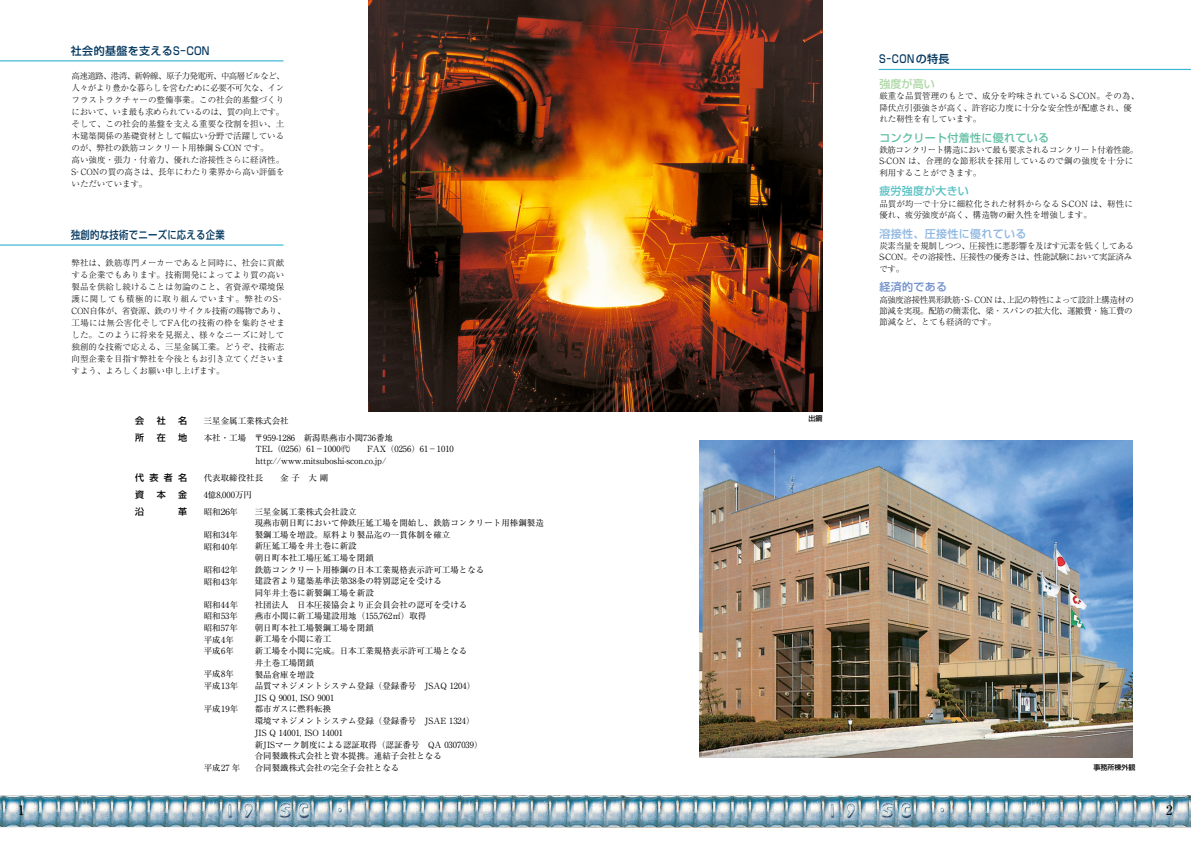
<style>
.page{position:relative;width:1191px;height:842px;background:#fff}
.page>*{position:absolute;margin:0;border:0;box-sizing:border-box;transform-origin:0 0}
.t1{font:13px "Ryumin Pro Medium 90 pv RKSJ H";color:#000}
.t2{font:11px "Shin Go Pro Medium 90 pv RKSJ H";letter-spacing:.03em;color:#00365e;scale:.85 1}
.t3{font:11px "Shin Go Pro Medium 90 pv RKSJ H";letter-spacing:.03em;color:#61bea3}
.t4{font:11px "Shin Go Pro Medium 90 pv RKSJ H";letter-spacing:.03em;color:#00365e}
.t5{font:11px "Shin Go Pro Medium 90 pv RKSJ H";letter-spacing:.03em;color:#8db6e2}
.t6{font:11px "Shin Go Pro Medium 90 pv RKSJ H";letter-spacing:.02em;color:#58c0c3}
.t7{font:11px "Shin Go Pro Medium 90 pv RKSJ H";letter-spacing:.03em;color:#00365e;scale:.8 1}
.t8{font:11px "Shin Go Pro Medium 90 pv RKSJ H";letter-spacing:.03em;color:#6f8fc9}
.t9{font:11px "Shin Go Pro Medium 90 pv RKSJ H";letter-spacing:.01em;color:#acd7a5}
.t10{font:11px "Shin Go Pro Medium 90 pv RKSJ H";letter-spacing:.03em;color:#00365e;scale:.6 1}
.t11{font:9px "Shin Go Pro Medium 90 pv RKSJ H";color:#000}
.t12{font:8.5px/12px "Ryumin Pro Light 90 pv RKSJ H";letter-spacing:-.005em;color:#000;text-align:justify}
.t13{font:8.5px/11.6px "Ryumin Pro Regular 90 pv RKSJ H";color:#000}
.t14{font:8.5px/11.3px "Ryumin Pro Light 90 pv RKSJ H";letter-spacing:-.04em;color:#000}
.t15{font:8.5px/11.3px "Ryumin Pro Light 90 pv RKSJ H";letter-spacing:-.035em;color:#000}
.t16{font:8.5px "Ryumin Pro Light 90 pv RKSJ H";letter-spacing:-.07em;color:#000}
.t17{font:7px "Shin Go Pro Medium 90 pv RKSJ H";color:#000}
</style>
<div class="page">
<img style="left:0;top:795px;width:1191px;height:32px">
<img style="left:699px;top:440px;width:433px;height:317px">
<img style="left:369px;top:0;width:453px;height:412px">
<hr style="left:0;top:60px;width:283px;height:1px;background:#3db6d4">
<hr style="left:878px;top:69px;width:313px;height:1px;background:#3db6d4">
<hr style="left:0;top:244px;width:283px;height:2px;background:#3db6d4">
<p class="t4" style="left:71px;top:42px;width:140px">社会的基盤を支えるS CON</p>
<p class="t10" style="left:180px;top:42px;width:13px">－</p>
<p class="t12" style="left:72px;top:69px;width:214px">高速道路、港湾、新幹線、原子力発電所、中高層ビルなど、人々がより豊かな暮らしを営むために必要不可欠な、インフラストラクチャーの整備事業。この社会的基盤づくりにおいて、いま最も求められているのは、質の向上です。そして、この社会的基盤を支える重要な役割を担い、土木建築関係の基礎資材として幅広い分野で活躍しているのが、弊社の鉄筋コンクリート用棒鋼 S CON です。</p>
<p class="t12" style="left:220px;top:140px;width:4px">-</p>
<p class="t12" style="left:72px;top:165px;width:214px">-S CONの質の高さは、長年にわたり業界から高い評価を</p>
<p class="t12" style="left:72px;top:153px;width:214px">高い強度・張力・付着力、優れた溶接性さらに経済性。</p>
<p class="t12" style="left:72px;top:177px;width:77px">いただいています。</p>
<p class="t2" style="left:71px;top:226px;width:182px">独創的な技術でニーズに応える企業</p>
<p class="t12" style="left:72px;top:257px;width:214px">弊社は、鉄筋専門メーカーであると同時に、社会に貢献する企業でもあります。技術開発によってより質の高い製品を供給し続けることは勿論のこと、省資源や環境保護に関しても積極的に取り組んでいます。弊社のS</p>
<p class="t14" style="left:72px;top:291px;width:215px;line-height:13px;text-indent:207px">-<br>CON自体が、省資源、鉄のリサイクル技術の賜物であり、</p>
<p class="t12" style="left:72px;top:317px;width:215px">工場には無公害化そしてFA化の技術の枠を集約させました。このように将来を見据え、様々なニーズに対して独創的な技術で応える、三星金属工業。どうぞ、技術志向型企業を目指す弊社を今後ともお引き立てくださいますよう、よろしくお願い申し上げます。</p>
<p class="t11" style="left:135px;top:413px;width:10px">会</p>
<p class="t11" style="left:135px;top:430px;width:10px">所</p>
<p class="t11" style="left:157px;top:413px;width:10px">社</p>
<p class="t11" style="left:157px;top:430px;width:10px">在</p>
<p class="t11" style="left:178px;top:413px;width:10px">名</p>
<p class="t11" style="left:178px;top:430px;width:10px">地</p>
<p class="t11" style="left:178px;top:470px;width:10px">名</p>
<p class="t11" style="left:149px;top:470px;width:10px">表</p>
<p class="t11" style="left:135px;top:470px;width:10px">代</p>
<p class="t11" style="left:164px;top:470px;width:10px">者</p>
<p class="t11" style="left:135px;top:487px;width:10px">資</p>
<p class="t11" style="left:135px;top:504px;width:10px">沿</p>
<p class="t11" style="left:157px;top:487px;width:10px">本</p>
<p class="t11" style="left:178px;top:487px;width:10px">金</p>
<p class="t11" style="left:178px;top:504px;width:10px">革</p>
<p class="t13" style="left:204px;top:411px;width:86px;line-height:17px">三星金属工業株式会社本社・工場</p>
<p class="t13" style="left:204px;top:469px;width:126px;line-height:16.9px">代表取締役社長　　金子　大剛億4 8,000万円<br>昭和２６年</p>
<p class="t13" style="left:221px;top:528px;width:10px">34</p>
<p class="t13" style="left:254px;top:431px;width:201px">〒959-1286　新潟県燕市小関736番地<br>TEL（0256）61－1000㈹　　FAX)0256(61－1010 http://www.mitsuboshi-scon.co j p. /</p>
<p class="t13" style="left:255px;top:505px;width:290px">三星金属工業株式会社設立<br>現燕市朝日町において伸鉄圧延工場を開始し、鉄筋コンクリート用棒鋼製造製鋼工場を増設。原料より製品迄の一貫体制を確立<br>新圧延工場を井土巻に新設<br>朝日町本社工場圧延工場を閉鎖<br>鉄筋コンクリート用棒鋼の日本工業規格表示許可工場となる<br>建設省より建築基準法第38条の特別認定を受ける<br>同年井土巻に新製鋼工場を新設<br>社団法人　日本圧接協会より正会員会社の認可を受ける<br>燕市小関に新工場建設用地（155,762㎡）取得<br>朝日町本社工場製鋼工場を閉鎖<br>新工場を小関に着工<br>新工場を小関に完成。日本工業規格表示許可工場となる<br>井土巻工場閉鎖<br>製品倉庫を増設<br>品質マネジメントシステム登録（登録番号　JSAQ 1204(<br>JIS Q 9001, ISO 9001<br>都市ガスに燃料転換<br>環境マネジメントシステム登録（登録番号　JSAE 1324(<br>JIS Q 14001, ISO 14001<br>新JISマーク制度による認証取得（認証番号　QA 0307039(<br>合同製鐵株式会社と資本提携。連結子会社となる<br>合同製鐵株式会社の完全子会社となる</p>
<p class="t13" style="left:221px;top:528px;width:19px;text-indent:-17px">昭和 年<br>40</p>
<p class="t13" style="left:204px;top:540px;width:36px">昭和 年</p>
<p class="t13" style="left:221px;top:563px;width:10px">42</p>
<p class="t13" style="left:221px;top:563px;width:19px;line-height:12px;text-indent:-17px">昭和 年<br>43</p>
<p class="t13" style="left:204px;top:575px;width:36px">昭和 年</p>
<p class="t13" style="left:221px;top:598px;width:10px">44</p>
<p class="t13" style="left:221px;top:598px;width:19px;text-indent:-17px">昭和 年<br>53</p>
<p class="t13" style="left:221px;top:609px;width:19px;line-height:12px;text-indent:-17px">昭和 年<br>57</p>
<p class="t13" style="left:204px;top:621px;width:36px">昭和 年平成年4平成年6</p>
<p class="t13" style="left:204px;top:667px;width:36px;line-height:12px">平成年8平成13年</p>
<p class="t13" style="left:221px;top:702px;width:10px">19</p>
<p class="t13" style="left:204px;top:702px;width:36px">平成 年</p>
<p class="t13" style="left:204px;top:761px;width:38px">平成27 年</p>
<p class="t17" style="left:808px;top:412px;width:15px">出鋼</p>
<p class="t7" style="left:879px;top:50px;width:89px">S－CONの特長</p>
<p class="t9" style="left:879px;top:75px;width:57px">強度が高い</p>
<p class="t12" style="left:879px;top:90px;width:261px;line-height:11.3px;text-align:left">厳重な品質管理のもとで、成分を吟味されている -S CON。その為、降伏点引張強さが高く、許容応力度に十分な安全性が配慮され、優れた靭性を有しています。</p>
<p class="t3" style="left:879px;top:128px;width:171px">コンクリート付着性に優れている</p>
<p class="t12" style="left:879px;top:143px;width:260px;line-height:11.3px;text-align:left">鉄筋コンクリート構造において最も要求されるコンクリート付着性能。-S CON は、合理的な節形状を採用しているので鋼の強度を十分に利用することができます。</p>
<p class="t6" style="left:879px;top:182px;width:91px">疲労強度が大きい</p>
<p class="t12" style="left:879px;top:197px;width:255px;line-height:11.3px">品質が均一で十分に細粒化された材料からなる -S CON は、靭性に優れ、疲労強度が高く、構造物の耐久性を増強します。</p>
<p class="t5" style="left:879px;top:224px;width:148px">溶接性、圧接性に優れている</p>
<p class="t15" style="left:879px;top:239px;width:256px">炭素当量を規制しつつ、圧接性に悪影響を及ぼす元素を低くしてある-S CON。その溶接性、圧接性の優秀さは、性能試験において実証済みです。</p>
<p class="t8" style="left:879px;top:278px;width:69px">経済的である</p>
<p class="t16" style="left:1006px;top:293px;width:129px">上記の特性によって設計上構造材の</p>
<p class="t14" style="left:879px;top:293px;width:255px">高強度溶接性異形鉄筋<br>節減を実現。配筋の簡素化、梁・スパンの拡大化、運搬費・施工費の</p>
<p class="t12" style="left:964px;top:293px;width:48px">S - CON は、</p>
<p class="t12" style="left:958px;top:293px;width:10px">・</p>
<p class="t12" style="left:879px;top:315px;width:118px">節減など、とても経済的です。</p>
<p class="t17" style="left:1093px;top:762px;width:43px">事務所棟外観</p>
<h1 class="t1" style="left:18px;top:800px;width:8px">1</h1>
<h1 class="t1" style="left:1166px;top:800px;width:8px">2</h1>
</div>
